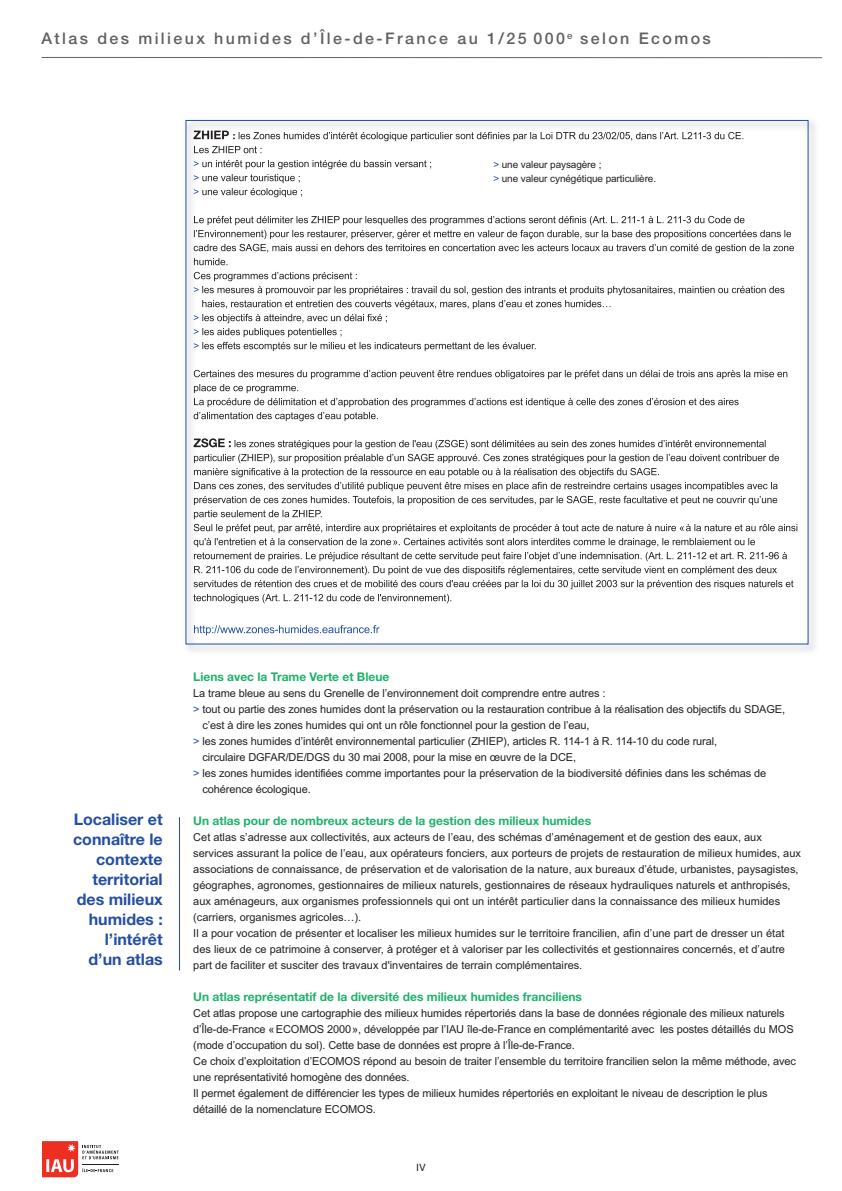
<style>
.page{position:relative;width:842px;height:1191px;background:#fff}
.page>*{position:absolute;margin:0;border:0;box-sizing:border-box;transform-origin:0 0}
.t1{font:700 16px/20px "Helvetica Neue";color:#244ea1;text-align:right}
.t2{font:500 16px "Helvetica Neue";letter-spacing:.15em;color:#616164}
.t3{font:700 12px "Helvetica Neue";color:#1eb26a}
.t4{font:11px/16px "Arial";letter-spacing:-.01em;color:#231f20}
.t5{font:10px/14px "Arial";letter-spacing:-.01em;color:#231f20}
.t6{font:10px "Helvetica";color:#231f20}
.s1{color:#244ea1}
</style>
<div class="page">
<svg style="left:42px;top:1141px;width:77px;height:36px"></svg>
<hr style="left:41px;top:57px;width:781px;height:1px;background:#636366">
<img style="left:185px;top:119px;width:630px;height:532px">
<img style="left:194px;top:131px;width:35px;height:8px">
<img style="left:239px;top:132px;width:60px;height:7px">
<img style="left:194px;top:146px;width:63px;height:7px">
<svg style="left:194px;top:161px;width:5px;height:5px"></svg>
<img style="left:202px;top:160px;width:59px;height:9px">
<svg style="left:194px;top:175px;width:5px;height:5px"></svg>
<img style="left:202px;top:174px;width:61px;height:7px">
<svg style="left:194px;top:189px;width:5px;height:5px"></svg>
<img style="left:202px;top:188px;width:64px;height:7px">
<img style="left:194px;top:216px;width:60px;height:9px">
<img style="left:194px;top:230px;width:69px;height:7px">
<img style="left:194px;top:244px;width:51px;height:7px">
<img style="left:194px;top:258px;width:33px;height:7px">
<img style="left:194px;top:272px;width:47px;height:9px">
<svg style="left:194px;top:287px;width:5px;height:5px"></svg>
<img style="left:202px;top:286px;width:52px;height:7px">
<img style="left:202px;top:300px;width:45px;height:9px">
<svg style="left:194px;top:315px;width:5px;height:5px"></svg>
<img style="left:202px;top:314px;width:50px;height:9px">
<svg style="left:194px;top:329px;width:5px;height:5px"></svg>
<img style="left:202px;top:328px;width:46px;height:9px">
<svg style="left:340px;top:330px;width:2px;height:7px"></svg>
<svg style="left:194px;top:343px;width:5px;height:5px"></svg>
<img style="left:202px;top:342px;width:51px;height:7px">
<img style="left:194px;top:370px;width:49px;height:7px">
<img style="left:194px;top:384px;width:60px;height:9px">
<img style="left:194px;top:398px;width:57px;height:9px">
<img style="left:194px;top:412px;width:44px;height:7px">
<img style="left:194px;top:438px;width:31px;height:9px">
<svg style="left:229px;top:441px;width:2px;height:6px"></svg>
<img style="left:235px;top:440px;width:50px;height:7px">
<img style="left:194px;top:454px;width:62px;height:9px">
<img style="left:194px;top:468px;width:49px;height:9px">
<img style="left:194px;top:482px;width:48px;height:7px">
<img style="left:194px;top:496px;width:47px;height:9px">
<img style="left:194px;top:510px;width:49px;height:9px">
<img style="left:194px;top:524px;width:57px;height:9px">
<img style="left:686px;top:524px;width:41px;height:7px">
<img style="left:194px;top:538px;width:51px;height:9px">
<img style="left:393px;top:538px;width:52px;height:7px">
<img style="left:194px;top:552px;width:57px;height:7px">
<img style="left:194px;top:566px;width:73px;height:7px">
<img style="left:194px;top:580px;width:51px;height:7px">
<img style="left:193px;top:594px;width:60px;height:9px">
<img style="left:194px;top:625px;width:80px;height:10px">
<hr style="left:179px;top:817px;width:1px;height:153px;background:#244ea1">
<h1 class="t2" style="left:41px;top:32px;width:671px">Atlas des milieux humides d’Île-de-France au 1/25 000<sup>e</sup> selon Ecomos</h1>
<p class="t5" style="left:493px;top:158px;width:164px"><span class="s1">&gt;</span> une valeur paysagère ;<br><span class="s1">&gt;</span> une valeur cynégétique particulière.</p>
<h1 class="t1" style="left:73px;top:811px;width:91px">Localiser et connaître le contexte territorial des milieux humides : l’intérêt d’un atlas</h1>
<p class="t3" style="left:193px;top:673px;width:198px">Liens avec la Trame Verte et Bleue</p>
<p class="t4" style="left:193px;top:686px;width:414px">La trame bleue au sens du Grenelle de l’environnement doit comprendre entre autres :</p>
<p class="t4" style="left:193px;top:702px;width:593px"><span class="s1">&gt;</span> tout ou partie des zones humides dont la préservation ou la restauration contribue à la réalisation des objectifs du SDAGE,</p>
<p class="t4" style="left:203px;top:718px;width:389px">c’est à dire les zones humides qui ont un rôle fonctionnel pour la gestion de l’eau,</p>
<p class="t4" style="left:193px;top:734px;width:525px"><span class="s1">&gt;</span> les zones humides d’intérêt environnemental particulier (ZHIEP), articles R. 114-1 à R. 114-10 du code rural,</p>
<p class="t4" style="left:203px;top:750px;width:375px">circulaire DGFAR/DE/DGS du 30 mai 2008, pour la mise en œuvre de la DCE,</p>
<p class="t4" style="left:193px;top:766px;width:575px"><span class="s1">&gt;</span> les zones humides identifiées comme importantes pour la préservation de la biodiversité définies dans les schémas de</p>
<p class="t4" style="left:203px;top:782px;width:110px">cohérence écologique.</p>
<p class="t3" style="left:193px;top:817px;width:399px">Un atlas pour de nombreux acteurs de la gestion des milieux humides</p>
<p class="t4" style="left:193px;top:830px;width:609px">Cet atlas s’adresse aux collectivités, aux acteurs de l’eau, des schémas d’aménagement et de gestion des eaux, aux services assurant la police de l’eau, aux opérateurs fonciers, aux porteurs de projets de restauration de milieux humides, aux associations de connaissance, de préservation et de valorisation de la nature, aux bureaux d’étude, urbanistes, paysagistes, géographes, agronomes, gestionnaires de milieux naturels, gestionnaires de réseaux hydrauliques naturels et anthropisés, aux aménageurs, aux organismes professionnels qui ont un intérêt particulier dans la connaissance des milieux humides (carriers, organismes agricoles…).<br>Il a pour vocation de présenter et localiser les milieux humides sur le territoire francilien, afin d’une part de dresser un état des lieux de ce patrimoine à conserver, à protéger et à valoriser par les collectivités et gestionnaires concernés, et d’autre part de faciliter et susciter des travaux d'inventaires de terrain complémentaires.</p>
<p class="t3" style="left:193px;top:993px;width:390px">Un atlas représentatif de la diversité des milieux humides franciliens</p>
<p class="t4" style="left:193px;top:1006px;width:604px">Cet atlas propose une cartographie des milieux humides répertoriés dans la base de données régionale des milieux naturels d’Île-de-France «ECOMOS 2000», développée par l’IAU île-de-France en complémentarité avec les postes détaillés du MOS (mode d’occupation du sol). Cette base de données est propre à l’Île-de-France.<br>Ce choix d’exploitation d’ECOMOS répond au besoin de traiter l’ensemble du territoire francilien selon la même méthode, avec une représentativité homogène des données.<br>Il permet également de différencier les types de milieux humides répertoriés en exploitant le niveau de description le plus détaillé de la nomenclature ECOMOS.</p>
<p class="t6" style="left:416px;top:1164px;width:11px">IV</p>
</div>
